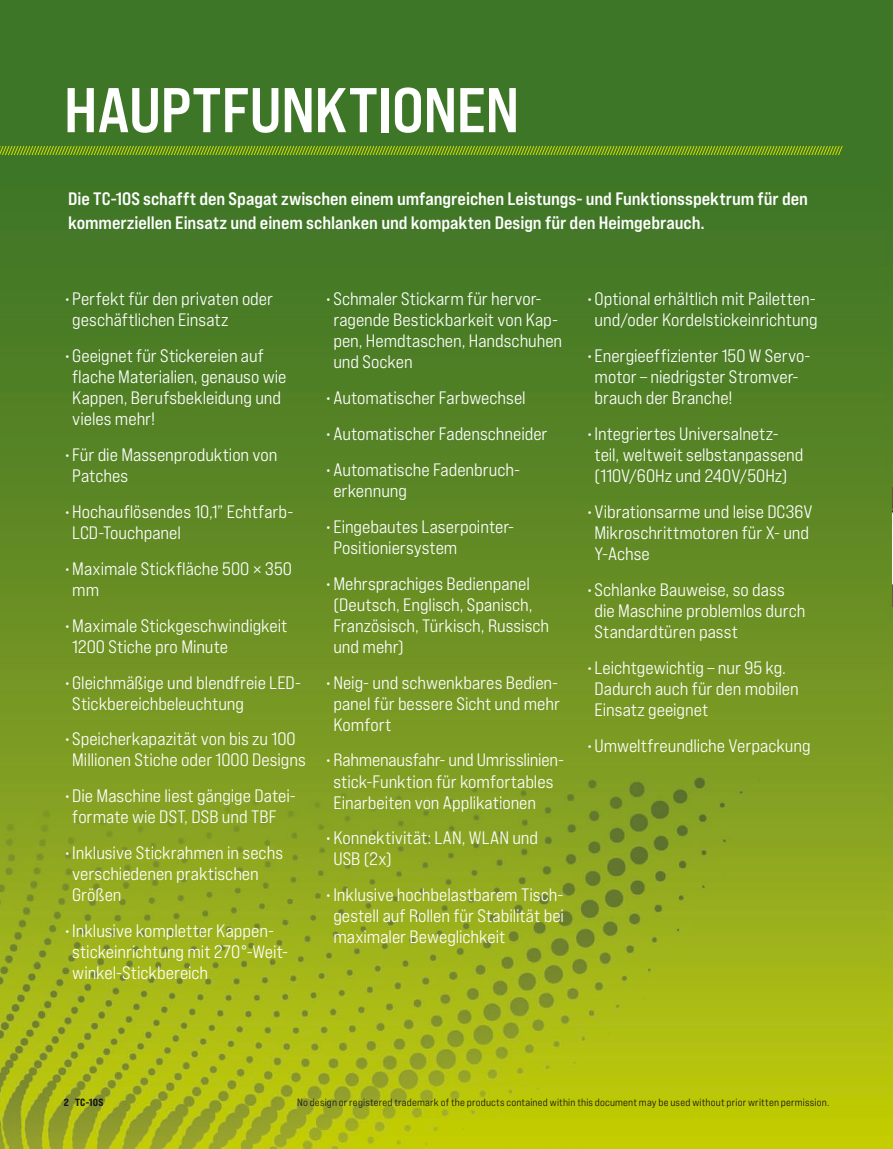
<style>
.page{position:relative;width:893px;height:1149px;background:#fff}
.page>*{position:absolute;margin:0;border:0;box-sizing:border-box;transform-origin:0 0}
.t1{font:63px "Bebas Neue Pro Exp Bd";letter-spacing:-.01em;color:#fff}
.t2{font:18px/21px "Bebas Neue Pro Exp Md";color:#fff}
.t3{font:18px/24px "Bebas Neue Pro Exp Bd";color:#fff}
.t4{font:10.5px "Bebas Neue Pro Exp Md";letter-spacing:.02em;color:#131413}
.t5{font:10.5px "Bebas Neue Pro Exp Eb";color:#131413}
</style>
<div class="page">
<img style="left:0;top:0;width:893px;height:1148px">
<img style="left:892px;top:763px;width:1px;height:385px">
<svg style="left:0;top:145px;width:843px;height:11px;background:#69941a"></svg>
<img style="left:892px;top:332px;width:1px;height:426px">
<img style="left:892px;top:487px;width:1px;height:119px">
<img style="left:892px;top:918px;width:1px;height:230px">
<img style="left:892px;top:152px;width:1px;height:174px">
<h1 class="t1" style="left:64px;top:71px;width:457px">HAUPTFUNKTIONEN</h1>
<p class="t3" style="left:68px;top:186px;width:741px">Die TC-10S schafft den Spagat zwischen einem umfangreichen Leistungs- und Funktionsspektrum für den kommerziellen Einsatz und einem schlanken und kompakten Design für den Heimgebrauch.</p>
<p class="t2" style="left:72px;top:288px;width:202px;text-indent:-8px">• Perfekt für den privaten oder geschäftlichen Einsatz</p>
<p class="t2" style="left:72px;top:344px;width:216px;text-indent:-8px">• Geeignet für Stickereien auf flache Materialien, genauso wie<br>Kappen, Berufsbekleidung und vieles mehr!</p>
<p class="t2" style="left:72px;top:443px;width:207px;text-indent:-8px">• Für die Massenproduktion von<br>Patches</p>
<p class="t2" style="left:72px;top:500px;width:222px;text-indent:-8px">• Hochauflösendes 10,1” Echtfarb-<br>LCD-Touchpanel</p>
<p class="t2" style="left:72px;top:557px;width:221px;text-indent:-8px">• Maximale Stickfläche 500 × 350 mm</p>
<p class="t2" style="left:72px;top:614px;width:217px;text-indent:-8px">• Maximale Stickgeschwindigkeit<br>1200 Stiche pro Minute</p>
<p class="t2" style="left:72px;top:671px;width:230px;text-indent:-8px">• Gleichmäßige und blendfreie LED-<br>Stickbereichbeleuchtung</p>
<p class="t2" style="left:64px;top:728px;width:244px;text-align:center">• Speicherkapazität von bis zu 100<br>Millionen Stiche oder 1000 Designs</p>
<p class="t2" style="left:64px;top:785px;width:234px;text-align:center">• Die Maschine liest gängige Datei&shy;formate wie DST, DSB und TBF</p>
<p class="t2" style="left:72px;top:841px;width:212px;text-indent:-8px">• Inklusive Stickrahmen in sechs verschiedenen praktischen<br>Größen</p>
<p class="t2" style="left:72px;top:919px;width:217px;text-indent:-8px">• Inklusive kompletter Kappen&shy;stickeinrichtung mit 270°-Weit&shy;winkel-Stickbereich</p>
<p class="t2" style="left:333px;top:288px;width:230px;text-indent:-8px">• Schmaler Stickarm für hervor&shy;ragende Bestickbarkeit von Kap&shy;pen, Hemdtaschen, Handschuhen und Socken</p>
<p class="t2" style="left:325px;top:386px;width:202px">• Automatischer Farbwechsel</p>
<p class="t2" style="left:325px;top:422px;width:224px">• Automatischer Fadenschneider</p>
<p class="t2" style="left:333px;top:458px;width:188px;text-indent:-8px">• Automatische Fadenbruch&shy;erkennung</p>
<p class="t2" style="left:333px;top:515px;width:182px;text-indent:-8px">• Eingebautes Laserpointer-<br>Positioniersystem</p>
<p class="t2" style="left:333px;top:572px;width:217px;text-indent:-8px">• Mehrsprachiges Bedienpanel (Deutsch, Englisch, Spanisch,<br>Französisch, Türkisch, Russisch und mehr)</p>
<p class="t2" style="left:333px;top:671px;width:228px;text-align:justify;text-indent:-8px">• Neig- und schwenkbares Bedien&shy;panel für bessere Sicht und mehr Komfort</p>
<p class="t2" style="left:333px;top:749px;width:232px;text-indent:-8px">• Rahmenausfahr- und Umrisslinien&shy;stick-Funktion für komfortables<br>Einarbeiten von Applikationen</p>
<p class="t2" style="left:333px;top:827px;width:206px;text-indent:-8px">• Konnektivität: LAN, WLAN und<br>USB (2x)</p>
<p class="t2" style="left:333px;top:884px;width:232px;text-align:justify;text-indent:-8px">• Inklusive hochbelastbarem Tisch&shy;gestell auf Rollen für Stabilität bei maximaler Beweglichkeit</p>
<p class="t2" style="left:586px;top:288px;width:233px;text-align:center">• Optional erhältlich mit Pailetten&shy;und/oder Kordelstickeinrichtung</p>
<p class="t2" style="left:594px;top:344px;width:218px;text-indent:-8px">• Energieeffizienter 150 W Servo&shy;motor – niedrigster Stromver&shy;brauch der Branche!</p>
<p class="t2" style="left:594px;top:422px;width:210px;text-indent:-8px">• Integriertes Universalnetz&shy;teil, weltweit selbstanpassend (110V/60Hz und 240V/50Hz)</p>
<p class="t2" style="left:594px;top:500px;width:219px;text-indent:-8px">• Vibrationsarme und leise DC36V<br>Mikroschrittmotoren für X- und<br>Y-Achse</p>
<p class="t2" style="left:594px;top:578px;width:212px;text-indent:-8px">• Schlanke Bauweise, so dass die Maschine problemlos durch<br>Standardtüren passt</p>
<p class="t2" style="left:594px;top:656px;width:206px;text-indent:-8px">• Leichtgewichtig – nur 95 kg.<br>Dadurch auch für den mobilen<br>Einsatz geeignet</p>
<p class="t2" style="left:586px;top:734px;width:226px">• Umweltfreundliche Verpackung</p>
<p class="t5" style="left:64px;top:1095px;width:41px">2 TC-10S</p>
<p class="t4" style="left:297px;top:1095px;width:533px">No design or registered trademark of the products contained within this document may be used without prior written permission.</p>
</div>
